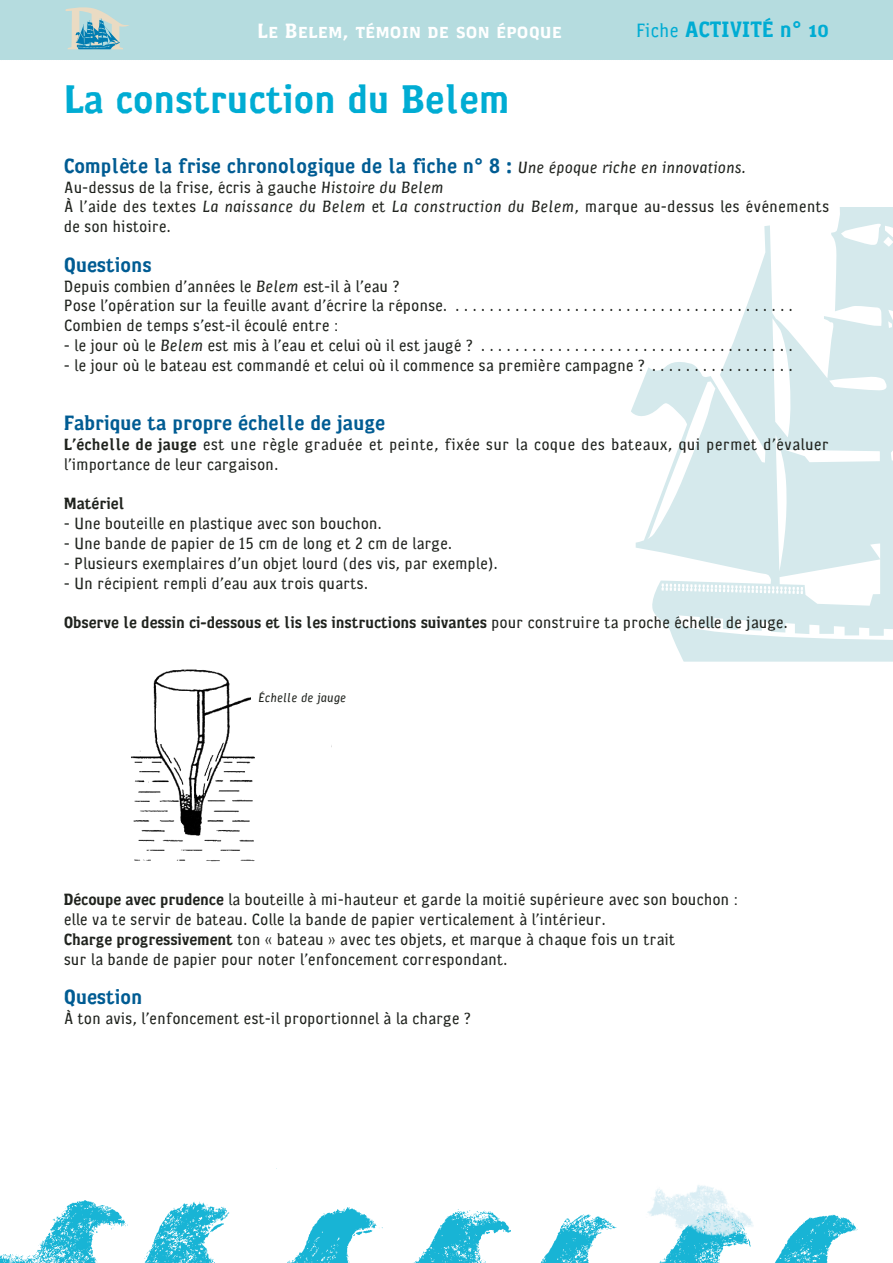
<style>
.page{position:relative;width:893px;height:1263px;background:#fff}
.page>*{position:absolute;margin:0;border:0;box-sizing:border-box;transform-origin:0 0}
.t1{font:700 40.5px "Cornwall";color:#00acd3}
.t2{font:700 22.5px "Cornwall";color:#00acd3}
.t3{font:700 21px "Cornwall";color:#005c93}
.t4{font:21px "Cornwall Bold Caps";color:#fff}
.t5{font:300 16.5px/19.8px "Cornwall";letter-spacing:-.005em;color:#20231e}
.t6{font:300 16.5px/19.8px "Cornwall";letter-spacing:.015em;color:#20231e}
.t7{font:700 16.5px "Cornwall";letter-spacing:-.005em;color:#20231e}
.t8{font:italic 300 12.75px "Cornwall";color:#20231e}
.s1{font-weight:300;font-size:19.5px}
.s2{font-family:"Cornwall Bold Caps";font-weight:400}
.s3{font-weight:300;font-style:italic;font-size:16.5px;color:#20231e}
.s4{font-style:italic}
.s5{font-weight:700}
.s6{font-weight:300}
</style>
<div class="page">
<svg style="left:631px;top:207px;width:262px;height:455px;fill:#d5e9ec"></svg>
<div style="left:0;top:0;width:893px;height:60px;background:#b5dcdf"></div>
<img style="left:0;top:1168px;width:858px;height:95px">
<img style="left:624px;top:1168px;width:154px;height:92px">
<svg style="left:65px;top:7px;width:64px;height:42px"></svg>
<img style="left:131px;top:669px;width:124px;height:193px">
<div style="left:251px;top:672px;width:149px;height:53px;background:#fff"></div>
<p class="t4" style="left:257px;top:19px;width:306px">Le Belem, témoin de son époque</p>
<h2 class="t2" style="left:636px;top:20px;width:195px"><span class="s1">Fiche</span> ACTIVITÉ n<span class="s2">° 10</span></h2>
<h1 class="t1" style="left:64px;top:84px;width:447px">La construction du Belem</h1>
<p class="t3" style="left:64px;top:158px;width:684px">Complète la frise chronologique de la fiche n° 8 : <span class="s3">Une époque riche en innovations.</span></p>
<p class="t5" style="left:64px;top:179px;width:767px">Au-dessus de la frise, écris à gauche <span class="s4">Histoire du Belem<br></span>À l’aide des textes <span class="s4">La naissance du Belem</span> et <span class="s4">La construction du Belem</span>, marque au-dessus les événements de son histoire.</p>
<p class="t3" style="left:64px;top:257px;width:89px">Questions</p>
<p class="t5" style="left:64px;top:278px;width:731px">Depuis combien d’années le <span class="s4">Belem</span> est-il à l’eau ?<br>Pose l’opération sur la feuille avant d’écrire la réponse. . . . . . . . . . . . . . . . . . . . . . . . . . . . . . . . . . . . . . . . .<br>Combien de temps s’est-il écoulé entre :</p>
<p class="t5" style="left:64px;top:337px;width:730px">- le jour où le <span class="s4">Belem</span> est mis à l’eau et celui où il est jaugé ? . . . . . . . . . . . . . . . . . . . . . . . . . . . . . . . . . . . . .</p>
<p class="t5" style="left:64px;top:357px;width:730px">- le jour où le bateau est commandé et celui où il commence sa première campagne ? . . . . . . . . . . . . . . . . .</p>
<p class="t3" style="left:64px;top:415px;width:323px">Fabrique ta propre échelle de jauge</p>
<p class="t6" style="left:64px;top:436px;width:767px"><span class="s5">L’échelle de jauge</span> est une règle graduée et peinte, fixée sur la coque des bateaux, qui permet d’évaluer l’importance de leur cargaison.</p>
<p class="t7" style="left:64px;top:498px;width:62px">Matériel</p>
<p class="t5" style="left:64px;top:515px;width:320px">- Une bouteille en plastique avec son bouchon.</p>
<p class="t5" style="left:64px;top:535px;width:390px">- Une bande de papier de 15 cm de long et 2 cm de large.</p>
<p class="t5" style="left:64px;top:555px;width:435px">- Plusieurs exemplaires d’un objet lourd (des vis, par exemple).</p>
<p class="t5" style="left:64px;top:575px;width:306px">- Un récipient rempli d’eau aux trois quarts.</p>
<p class="t7" style="left:64px;top:616px;width:726px">Observe le dessin ci-dessous et lis les instructions suivantes <span class="s6">pour construire ta proche échelle de jauge.</span></p>
<p class="t8" style="left:258px;top:694px;width:90px">Échelle de jauge</p>
<p class="t5" style="left:64px;top:891px;width:676px"><span class="s5">Découpe avec prudence</span> la bouteille à mi-hauteur et garde la moitié supérieure avec son bouchon : elle va te servir de bateau. Colle la bande de papier verticalement à l’intérieur.<br><span class="s5">Charge progressivement</span> ton « bateau » avec tes objets, et marque à chaque fois un trait<br>sur la bande de papier pour noter l’enfoncement correspondant.</p>
<p class="t3" style="left:64px;top:989px;width:80px">Question</p>
<p class="t5" style="left:64px;top:1010px;width:409px">À ton avis, l’enfoncement est-il proportionnel à la charge ?</p>
</div>
